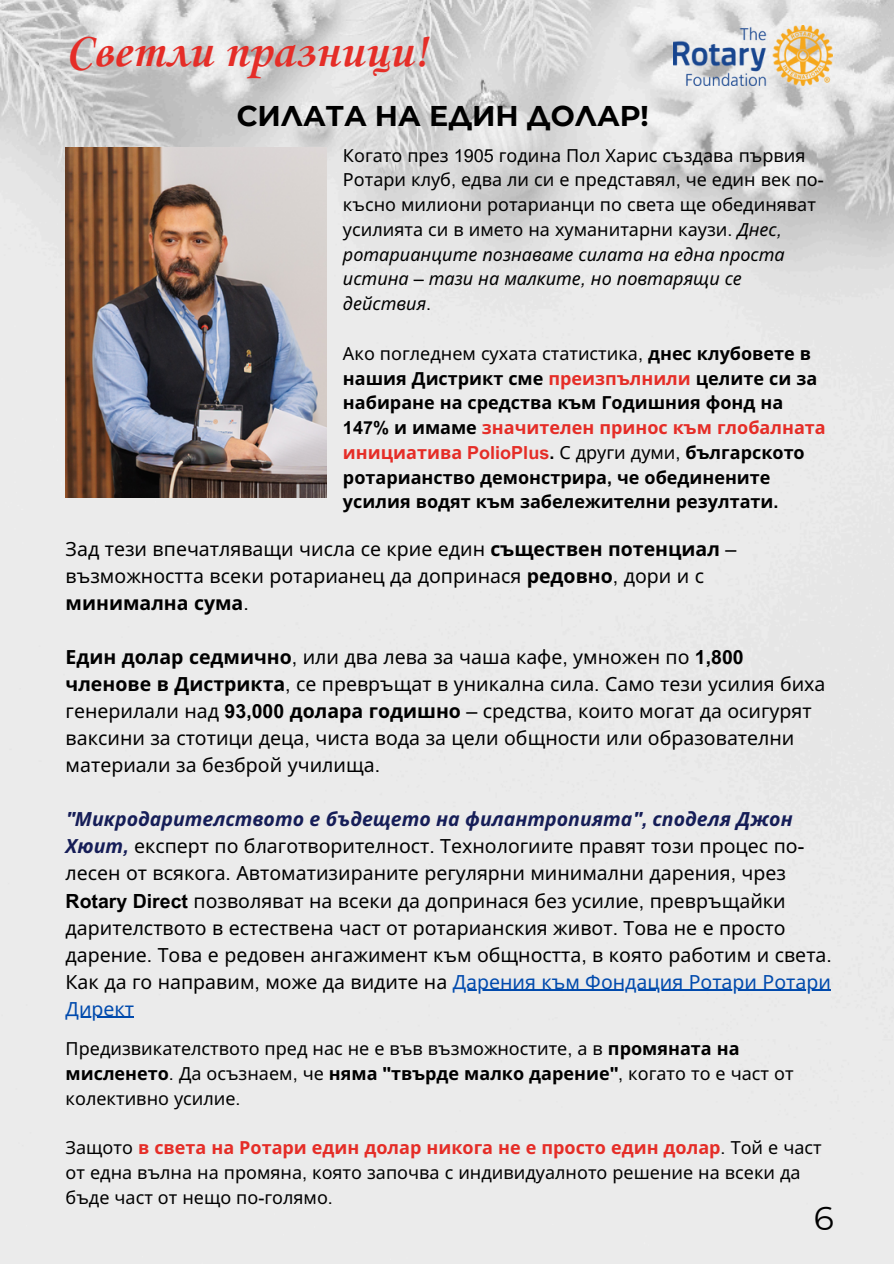
<style>
.page{position:relative;width:894px;height:1264px;background:#fff}
.page>*{position:absolute;margin:0;border:0;box-sizing:border-box;transform-origin:0 0}
.t1{font:700 49.5px "Corsiva";color:#e52d27}
.t2{font:33px "Montserrat";color:#000}
.t3{font:700 28.5px "Montserrat";color:#000}
.t4{font:19.5px/27px "Noto Sans";color:#000}
.t5{font:19.5px "Noto Sans";color:#004aad}
.t6{font:18px/24.8px "Noto Sans";color:#000}
.t7{font:700 18px/24.8px "Noto Sans";color:#000}
.t8{font:italic 18px "Noto Sans";color:#000}
.s1{font-family:"Arial MT Pro"}
.s2{font-style:italic}
.s3{font-family:"Arial MT Pro";font-style:italic}
.s4{font-family:"Arial MT Pro";font-style:normal}
.s5{font-weight:400}
.s6{font-family:"Arial MT Pro";font-weight:400}
.s7{color:#e52d27}
.s8{font-family:"Arial MT Pro";color:#e52d27}
.s9{font-weight:700}
.s10{font-family:"Arial MT Pro";font-weight:700}
.s11{font-family:"Arial MT Pro";font-weight:700;font-style:italic;color:#151d57}
.s12{font-weight:700;font-style:italic;color:#151d57}
.s13{color:#004aad}
.s14{font-weight:700;color:#e52d27}
</style>
<div class="page">
<img style="left:0;top:0;width:893px;height:1263px">
<img style="left:66px;top:148px;width:261px;height:349px">
<hr style="left:452px;top:989px;width:378px;height:1px;background:#004aad">
<hr style="left:66px;top:1016px;width:68px;height:1px;background:#004aad">
<img style="left:673px;top:25px;width:159px;height:60px">
<p class="t1" style="left:66px;top:27px;width:364px">Светли празници!</p>
<p class="t3" style="left:237px;top:98px;width:413px">СИЛАТА НА ЕДИН ДОЛАР!</p>
<p class="t6" style="left:343px;top:142px;width:482px">Когато през <span class="s1">1905</span> година Пол Харис създава първия Ротари клуб<span class="s1">,</span> едва ли си е представял<span class="s1">,</span> че един век по&shy;късно милиони ротарианци по света ще обединяват усилията си в името на хуманитарни каузи<span class="s1">.</span> <span class="s2">Днес</span><span class="s3">, </span><span class="s2">ротарианците познаваме силата на една проста истина</span> <span class="s3">–</span> <span class="s2">тази на малките</span><span class="s3">,</span> <span class="s2">но повтарящи се</span></p>
<p class="t8" style="left:343px;top:291px;width:90px">действия<span class="s4">.</span></p>
<p class="t7" style="left:343px;top:340px;width:484px"><span class="s5">Ако погледнем сухата статистика</span><span class="s6">,</span> днес клубовете в нашия Дистрикт сме <span class="s7">преизпълнили</span> целите си за набиране на средства към Годишния фонд на <span class="s1">147%</span> и имаме <span class="s7">значителен принос към глобалната инициатива</span> <span class="s8">PolioPlus</span><span class="s1">.</span> <span class="s5">С други думи</span><span class="s6">,</span> българското ротарианство демонстрира<span class="s1">,</span> че обединените усилия водят към забележителни резултати<span class="s1">.</span></p>
<p class="t4" style="left:66px;top:535px;width:672px">Зад тези впечатляващи числа се крие един <span class="s9">съществен потенциал</span> <span class="s1">– </span>възможността всеки ротарианец да допринася <span class="s9">редовно</span><span class="s1">,</span> дори и с <span class="s9">минимална сума</span><span class="s1">.</span></p>
<h1 class="t4" style="left:66px;top:643px;width:761px"><span class="s9">Един долар седмично</span><span class="s1">,</span> или два лева за чаша кафе<span class="s1">,</span> умножен по <span class="s10">1,800 </span><span class="s9">членове в Дистрикта</span><span class="s1">,</span> се превръщат в уникална сила<span class="s1">.</span> Само тези усилия биха</h1>
<p class="t4" style="left:66px;top:697px;width:747px">генерилали над <span class="s10">93,000</span> <span class="s9">долара годишно</span> <span class="s1">–</span> средства<span class="s1">,</span> които могат да осигурят ваксини за стотици деца<span class="s1">,</span> чиста вода за цели общности или образователни материали за безброй училища<span class="s1">.</span></p>
<p class="t4" style="left:66px;top:805px;width:740px"><span class="s11">"</span><span class="s12">Микродарителството е бъдещето на филантропията</span><span class="s11">",</span> <span class="s12">споделя Джон<br>Хюит</span><span class="s11">,</span> експерт по благотворителност<span class="s1">.</span> Технологиите правят този процес по&shy;лесен от всякога<span class="s1">.</span> Автоматизираните регулярни минимални дарения<span class="s1">,</span> чрез</p>
<h2 class="t4" style="left:66px;top:886px;width:767px"><span class="s10">Rotary Direct</span> позволяват на всеки да допринася без усилие<span class="s1">,</span> превръщайки дарителството в естествена част от ротарианския живот<span class="s1">.</span> Това не е просто дарение<span class="s1">.</span> Това е редовен ангажимент към общността<span class="s1">,</span> в която работим и света<span class="s1">.<br></span>Как да го направим<span class="s1">,</span> може да видите на <span class="s13">Дарения към Фондация Ротари Ротари</span></h2>
<p class="t5" style="left:66px;top:994px;width:70px">Директ</p>
<p class="t6" style="left:66px;top:1035px;width:729px">Предизвикателството пред нас не е във възможностите<span class="s1">,</span> а в <span class="s9">промяната на мисленето</span><span class="s1">.</span> Да осъзнаем<span class="s1">,</span> че <span class="s9">няма</span> <span class="s10">"</span><span class="s9">твърде малко дарение</span><span class="s10">"</span><span class="s1">,</span> когато то е част от колективно усилие<span class="s1">.</span></p>
<p class="t6" style="left:66px;top:1134px;width:757px">Защото <span class="s14">в света на Ротари един долар никога не е просто един долар</span><span class="s1">.</span> Той е част от една вълна на промяна<span class="s1">,</span> която започва с индивидуалното решение на всеки да</p>
<p class="t6" style="left:66px;top:1184px;width:269px">бъде част от нещо по<span class="s1">-</span>голямо<span class="s1">.</span></p>
<p class="t2" style="left:813px;top:1197px;width:22px">6</p>
</div>
